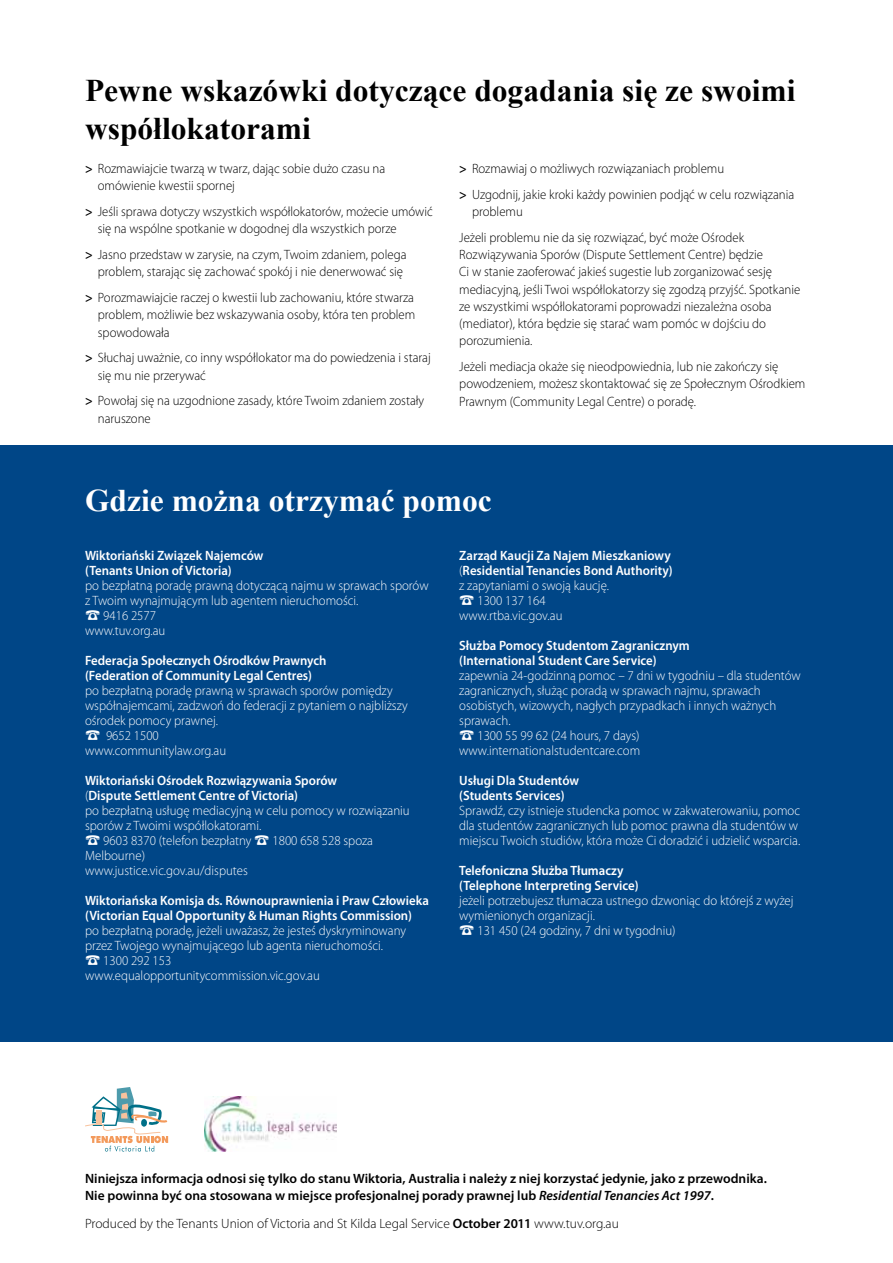
<style>
.page{position:relative;width:893px;height:1263px;background:#fff}
.page>*{position:absolute;margin:0;border:0;box-sizing:border-box;transform-origin:0 0}
.t1{font:700 31.5px/37.8px "Times New Roman";color:#000}
.t2{font:700 31.5px "Times New Roman";color:#fff}
.t3{font:300 13.5px/15px "Myriad Pro";color:#fff;scale:.95 1}
.t4{font:300 13.5px/17.2px "Myriad Pro";color:#000;scale:.95 1}
.t5{font:600 13.5px/15px "Myriad Pro";color:#fff;scale:.95 1}
.t6{font:600 13.5px/16.2px "Myriad Pro";color:#000}
.t7{font:300 13.5px/17.2px "Myriad Pro";color:#000;scale:.94 1}
.t8{font:300 13.5px "Myriad Pro";color:#000}
.s1{font-weight:600}
.s2{font-weight:300}
.s3{font-style:italic}
</style>
<div class="page">
<div style="left:0;top:446px;width:893px;height:596px;background:#004687"></div>
<svg style="left:85px;top:1087px;width:83px;height:64px"></svg>
<img style="left:205px;top:1097px;width:132px;height:55px">
<h1 class="t1" style="left:85px;top:71px;width:712px">Pewne wskazówki dotyczące dogadania się ze swoimi współlokatorami</h1>
<p class="t4" style="left:98px;top:160px;width:304px;text-indent:-13px"><span class="s1">&gt;</span> Rozmawiajcie twarzą w twarz, dając sobie dużo czasu na omówienie kwestii spornej</p>
<p class="t7" style="left:98px;top:203px;width:358px;text-indent:-13px"><span class="s1">&gt;</span> Jeśli sprawa dotyczy wszystkich współlokatorów, możecie umówić się na wspólne spotkanie w dogodnej dla wszystkich porze</p>
<p class="t4" style="left:85px;top:246px;width:340px;text-align:right"><span class="s1">&gt;</span> Jasno przedstaw w zarysie, na czym, Twoim zdaniem, polega problem, starając się zachować spokój i nie denerwować się</p>
<p class="t4" style="left:98px;top:289px;width:336px;text-align:justify;text-indent:-13px"><span class="s1">&gt;</span> Porozmawiajcie raczej o kwestii lub zachowaniu, które stwarza problem, możliwie bez wskazywania osoby, która ten problem spowodowała</p>
<p class="t4" style="left:98px;top:349px;width:352px;text-indent:-13px"><span class="s1">&gt;</span> Słuchaj uważnie, co inny współlokator ma do powiedzenia i staraj się mu nie przerywać</p>
<p class="t4" style="left:98px;top:392px;width:345px;text-indent:-13px"><span class="s1">&gt;</span> Powołaj się na uzgodnione zasady, które Twoim zdaniem zostały naruszone</p>
<p class="t4" style="left:459px;top:156px;width:354px;line-height:25.8px"><span class="s1">&gt;</span> Rozmawiaj o możliwych rozwiązaniach problemu<br><span class="s1">&gt;</span> Uzgodnij, jakie kroki każdy powinien podjąć w celu rozwiązania</p>
<p class="t4" style="left:459px;top:199px;width:301px;line-height:25.8px;text-indent:13px">problemu<br>Jeżeli problemu nie da się rozwiązać, być może Ośrodek</p>
<p class="t4" style="left:459px;top:246px;width:360px">Rozwiązywania Sporów (Dispute Settlement Centre) będzie<br>Ci w stanie zaoferować jakieś sugestie lub zorganizować sesję mediacyjną, jeśli Twoi współlokatorzy się zgodzą przyjść. Spotkanie ze wszystkimi współlokatorami poprowadzi niezależna osoba (mediator), która będzie się starać wam pomóc w dojściu do porozumienia.</p>
<p class="t4" style="left:459px;top:358px;width:366px">Jeżeli mediacja okaże się nieodpowiednia, lub nie zakończy się powodzeniem, możesz skontaktować się ze Społecznym Ośrodkiem<br>Prawnym (Community Legal Centre) o poradę.</p>
<h1 class="t2" style="left:85px;top:479px;width:408px">Gdzie można otrzymać pomoc</h1>
<p class="t5" style="left:85px;top:547px;width:189px">Wiktoriański Związek Najemców (Tenants Union of Victoria)</p>
<p class="t3" style="left:85px;top:578px;width:363px">po bezpłatną poradę prawną dotyczącą najmu w sprawach sporów</p>
<p class="t3" style="left:85px;top:593px;width:289px">z Twoim wynajmującym lub agentem nieruchomości.</p>
<p class="t3" style="left:103px;top:608px;width:57px">9416 2577</p>
<p class="t3" style="left:85px;top:623px;width:86px">www.tuv.org.au</p>
<p class="t5" style="left:85px;top:652px;width:256px">Federacja Społecznych Ośrodków Prawnych (Federation of Community Legal Centres)</p>
<p class="t3" style="left:85px;top:683px;width:326px">po bezpłatną poradę prawną w sprawach sporów pomiędzy</p>
<p class="t3" style="left:85px;top:698px;width:341px">współnajemcami, zadzwoń do federacji z pytaniem o najbliższy</p>
<p class="t3" style="left:85px;top:713px;width:141px">ośrodek pomocy prawnej.</p>
<p class="t3" style="left:106px;top:728px;width:57px">9652 1500</p>
<p class="t3" style="left:85px;top:743px;width:150px">www.communitylaw.org.au</p>
<p class="t5" style="left:85px;top:772px;width:267px">Wiktoriański Ośrodek Rozwiązywania Sporów</p>
<p class="t5" style="left:85px;top:787px;width:226px"><span class="s2">(</span>Dispute Settlement Centre of Victoria)</p>
<p class="t3" style="left:85px;top:803px;width:343px">po bezpłatną usługę mediacyjną w celu pomocy w rozwiązaniu</p>
<p class="t3" style="left:85px;top:818px;width:187px">sporów z Twoimi współlokatorami.</p>
<p class="t3" style="left:103px;top:833px;width:158px">9603 8370 (telefon bezpłatny</p>
<p class="t3" style="left:272px;top:833px;width:107px">1800 658 528 spoza</p>
<p class="t3" style="left:85px;top:848px;width:173px">Melbourne) www.justice.vic.gov.au/disputes</p>
<p class="t5" style="left:85px;top:892px;width:363px">Wiktoriańska Komisja ds. Równouprawnienia i Praw Człowieka (Victorian Equal Opportunity &amp; Human Rights Commission)</p>
<p class="t3" style="left:85px;top:923px;width:339px">po bezpłatną poradę, jeżeli uważasz, że jesteś dyskryminowany</p>
<p class="t3" style="left:85px;top:938px;width:315px">przez Twojego wynajmującego lub agenta nieruchomości.</p>
<p class="t3" style="left:103px;top:953px;width:73px">1300 292 153</p>
<p class="t3" style="left:85px;top:968px;width:249px">www.equalopportunitycommission.vic.gov.au</p>
<p class="t5" style="left:459px;top:547px;width:224px">Zarząd Kaucji Za Najem Mieszkaniowy</p>
<p class="t5" style="left:459px;top:562px;width:226px"><span class="s2">(</span>Residential Tenancies Bond Authority)</p>
<p class="t3" style="left:459px;top:578px;width:159px">z zapytaniami o swoją kaucję.</p>
<p class="t3" style="left:477px;top:593px;width:73px">1300 137 164</p>
<p class="t3" style="left:459px;top:608px;width:110px">www.rtba.vic.gov.au</p>
<p class="t5" style="left:459px;top:637px;width:244px">Służba Pomocy Studentom Zagranicznym (International Student Care Service)</p>
<p class="t3" style="left:459px;top:668px;width:361px">zapewnia 24-godzinną pomoc – 7 dni w tygodniu – dla studentów</p>
<p class="t3" style="left:459px;top:683px;width:319px">zagranicznych, służąc poradą w sprawach najmu, sprawach</p>
<p class="t3" style="left:459px;top:698px;width:335px">osobistych, wizowych, nagłych przypadkach i innych ważnych</p>
<p class="t3" style="left:459px;top:713px;width:56px">sprawach.</p>
<p class="t3" style="left:477px;top:728px;width:172px">1300 55 99 62 (24 hours, 7 days)</p>
<p class="t3" style="left:459px;top:743px;width:192px">www.internationalstudentcare.com</p>
<p class="t5" style="left:459px;top:772px;width:128px">Usługi Dla Studentów (Students Services)</p>
<p class="t3" style="left:459px;top:803px;width:360px">Sprawdź, czy istnieje studencka pomoc w zakwaterowaniu, pomoc dla studentów zagranicznych lub pomoc prawna dla studentów w miejscu Twoich studiów, która może Ci doradzić i udzielić wsparcia.</p>
<p class="t5" style="left:459px;top:862px;width:190px">Telefoniczna Służba Tłumaczy (Telephone Interpreting Service)</p>
<p class="t3" style="left:459px;top:893px;width:353px">jeżeli potrzebujesz tłumacza ustnego dzwoniąc do którejś z wyżej</p>
<p class="t3" style="left:459px;top:908px;width:144px">wymienionych organizacji.</p>
<p class="t3" style="left:477px;top:923px;width:210px">131 450 (24 godziny, 7 dni w tygodniu)</p>
<p class="t6" style="left:85px;top:1170px;width:683px">Niniejsza informacja odnosi się tylko do stanu Wiktoria, Australia i należy z niej korzystać jedynie, jako z przewodnika.<br>Nie powinna być ona stosowana w miejsce profesjonalnej porady prawnej lub <span class="s3">Residential Tenancies Act 1997</span>.</p>
<p class="t8" style="left:85px;top:1216px;width:535px">Produced by the Tenants Union of Victoria and St Kilda Legal Service <span class="s1">October 2011</span> www.tuv.org.au</p>
</div>
